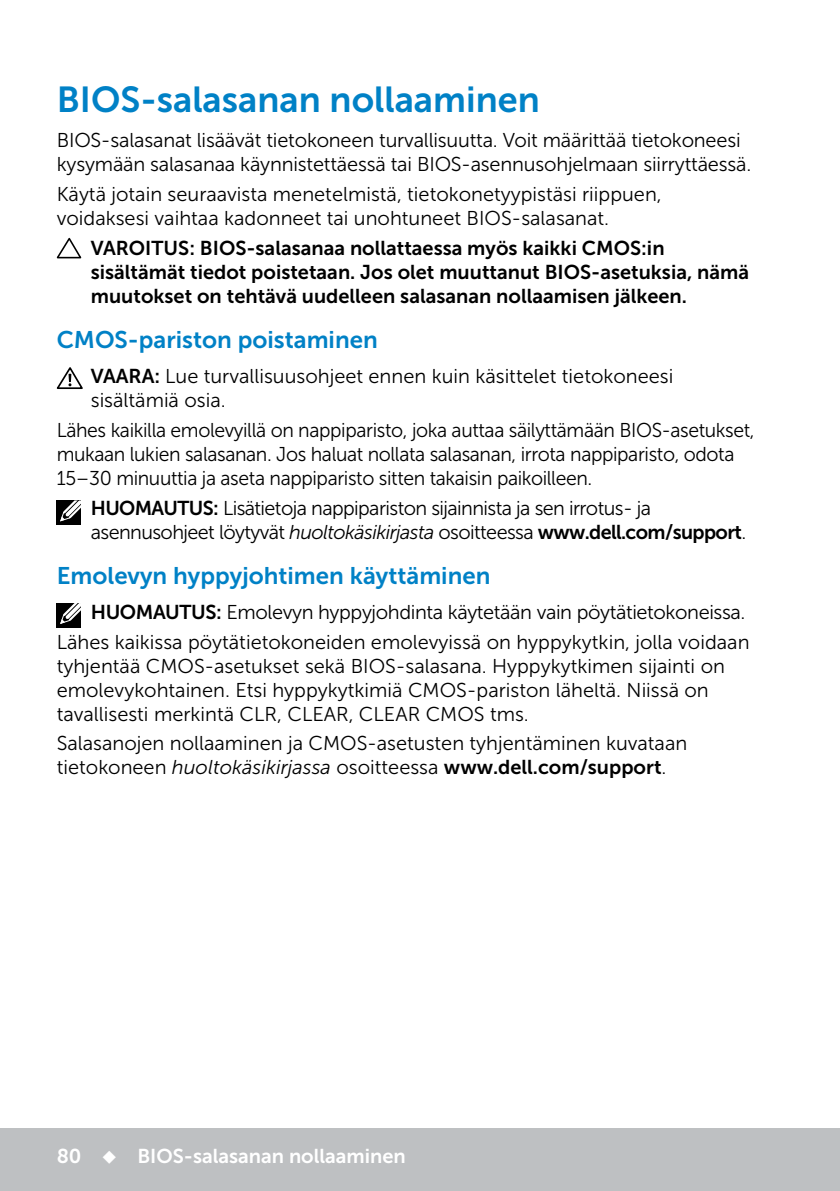
<style>
.page{position:relative;width:840px;height:1191px;background:#fff}
.page>*{position:absolute;margin:0;border:0;box-sizing:border-box;transform-origin:0 0}
.Head1{font:36px "Museo Sans For Dell 700";color:#0081c6}
.Head2{font:24px "Museo Sans For Dell 700";color:#0081c6}
.Paragraph{font:20px/24px "Museo Sans For Dell 300";color:#000}
.Paragraph-2{font:20px/24px "Museo Sans For Dell 300";letter-spacing:-.02em;color:#000}
.Note{font:20px/24px "Museo Sans For Dell 300";letter-spacing:-.02em;color:#000}
.Caution{font:20px/24px "Museo Sans For Dell 700";color:#000}
.Note-2{font:20px/24px "Museo Sans For Dell 300";color:#000}
.Page_No_L{font:20px "Museo Sans For Dell 700";color:#fff}
.s1{font-family:"Museo Sans For Dell 700"}
.s2{font-style:italic}
</style>
<div class="page">
<div style="left:0;top:1128px;width:839px;height:63px;background:#bec0c2"></div>
<svg style="left:57px;top:238px;width:25px;height:21px"></svg>
<svg style="left:57px;top:367px;width:26px;height:22px"></svg>
<div style="left:57px;top:500px;width:24px;height:25px;background:#000"></div>
<svg style="left:60px;top:500px;width:21px;height:22px"></svg>
<div style="left:57px;top:603px;width:24px;height:24px;background:#000"></div>
<svg style="left:60px;top:603px;width:21px;height:21px"></svg>
<p class="Head1" style="left:57px;top:80px;width:484px">BIOS-salasanan nollaaminen</p>
<p class="Paragraph" style="left:57px;top:129px;width:695px">BIOS-salasanat lisäävät tietokoneen turvallisuutta. Voit määrittää tietokoneesi kysymään salasanaa käynnistettäessä tai BIOS-asennusohjelmaan siirryttäessä.</p>
<p class="Paragraph" style="left:57px;top:182px;width:606px">Käytä jotain seuraavista menetelmistä, tietokonetyypistäsi riippuen, voidaksesi vaihtaa kadonneet tai unohtuneet BIOS-salasanat.</p>
<p class="Caution" style="left:91px;top:236px;width:659px">VAROITUS: BIOS-salasanaa nollattaessa myös kaikki CMOS:in sisältämät tiedot poistetaan. Jos olet muuttanut BIOS-asetuksia, nämä muutokset on tehtävä uudelleen salasanan nollaamisen jälkeen.</p>
<p class="Head2" style="left:57px;top:326px;width:322px">CMOS-pariston poistaminen</p>
<p class="Note-2" style="left:91px;top:364px;width:583px"><span class="s1">VAARA:</span> Lue turvallisuusohjeet ennen kuin käsittelet tietokoneesi sisältämiä osia.</p>
<p class="Paragraph-2" style="left:57px;top:418px;width:699px">Lähes kaikilla emolevyillä on nappiparisto, joka auttaa säilyttämään BIOS-asetukset, mukaan lukien salasanan. Jos haluat nollata salasanan, irrota nappiparisto, odota<br>15–30 minuuttia ja aseta nappiparisto sitten takaisin paikoilleen.</p>
<p class="Note" style="left:91px;top:496px;width:656px"><span class="s1">HUOMAUTUS:</span> Lisätietoja nappipariston sijainnista ja sen irrotus- ja asennusohjeet löytyvät <span class="s2">huoltokäsikirjasta</span> osoitteessa <span class="s1">www.dell.com/support</span>.</p>
<p class="Head2" style="left:57px;top:562px;width:435px">Emolevyn hyppyjohtimen käyttäminen</p>
<p class="Note" style="left:91px;top:600px;width:655px"><span class="s1">HUOMAUTUS:</span> Emolevyn hyppyjohdinta käytetään vain pöytätietokoneissa.</p>
<p class="Paragraph" style="left:57px;top:630px;width:694px">Lähes kaikissa pöytätietokoneiden emolevyissä on hyppykytkin, jolla voidaan tyhjentää CMOS-asetukset sekä BIOS-salasana. Hyppykytkimen sijainti on emolevykohtainen. Etsi hyppykytkimiä CMOS-pariston läheltä. Niissä on tavallisesti merkintä CLR, CLEAR, CLEAR CMOS tms.</p>
<p class="Paragraph" style="left:57px;top:731px;width:631px">Salasanojen nollaaminen ja CMOS-asetusten tyhjentäminen kuvataan tietokoneen <span class="s2">huoltokäsikirjassa</span> osoitteessa <span class="s1">www.dell.com/support</span>.</p>
<p class="Page_No_L" style="left:57px;top:1144px;width:350px">80 ◆ BIOS-salasanan nollaaminen</p>
</div>
